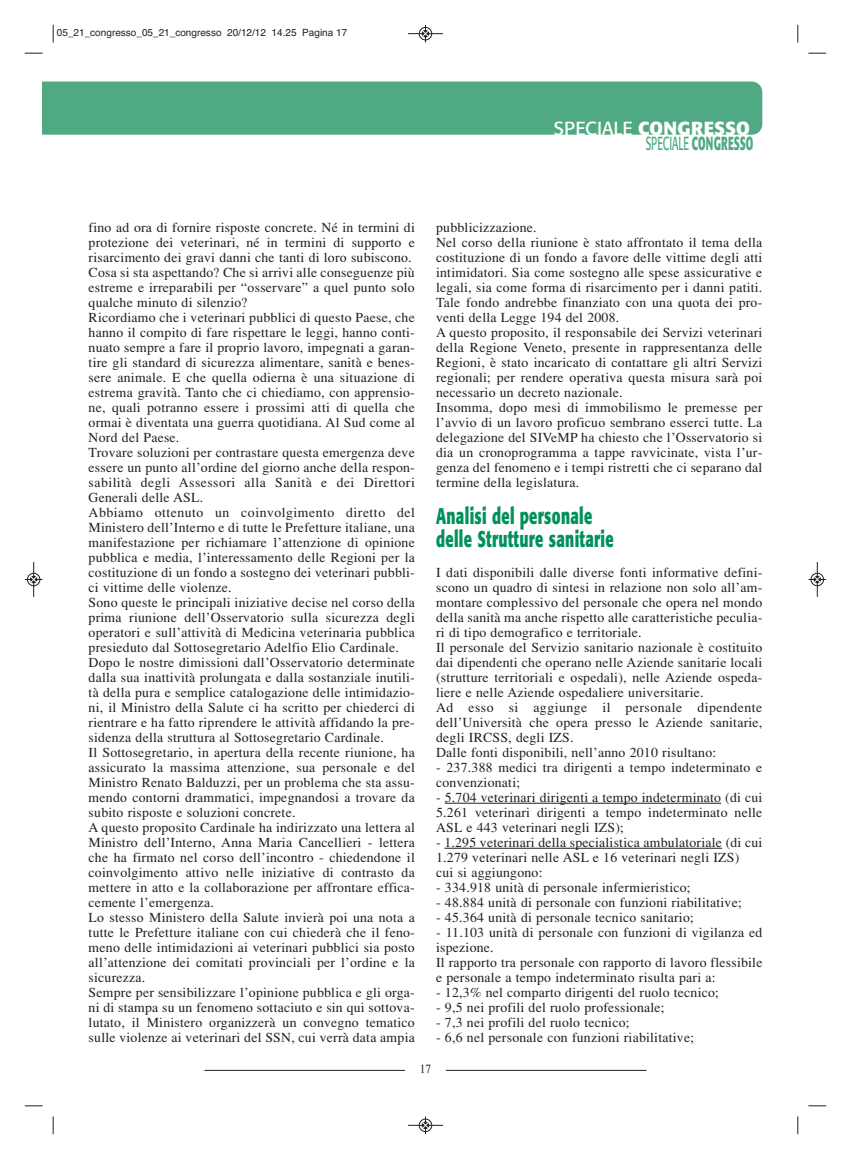
<style>
.page{position:relative;width:851px;height:1159px;background:#fff}
.page>*{position:absolute;margin:0;border:0;box-sizing:border-box;transform-origin:0 0}
.t1{font:700 22.5px/22.5px "Formata";letter-spacing:.02em;color:#00915b;scale:.65 1}
.t2{font:700 18.75px "Formata";letter-spacing:.01em;color:#4fa982;scale:.55 1}
.t3{font:700 18.75px "Formata";letter-spacing:.01em;color:#fff}
.t4{font:13.75px/15px "Times";letter-spacing:.015em;color:#231f20}
.t5{font:12.5px "Times";color:#231f20;scale:.9 1}
.t6{font:10px "Helvetica";color:#231f20}
.s1{font-weight:400}
</style>
<div class="page">
<hr style="left:444px;top:803px;width:277px;height:1px;background:#231f20">
<hr style="left:444px;top:848px;width:278px;height:1px;background:#231f20">
<hr style="left:204px;top:1070px;width:442px;height:1px;background:#231f20">
<div style="left:405px;top:1063px;width:40px;height:14px;background:#fff"></div>
<div style="left:43px;top:81px;width:719px;height:54px;background:#4fa982"></div>
<svg style="left:53px;top:25px;width:1px;height:18px"></svg>
<svg style="left:25px;top:53px;width:18px;height:1px"></svg>
<svg style="left:797px;top:25px;width:1px;height:18px"></svg>
<svg style="left:808px;top:53px;width:18px;height:1px"></svg>
<svg style="left:53px;top:1116px;width:1px;height:18px"></svg>
<svg style="left:25px;top:1105px;width:18px;height:1px"></svg>
<svg style="left:797px;top:1116px;width:1px;height:18px"></svg>
<svg style="left:808px;top:1105px;width:18px;height:1px"></svg>
<hr style="left:408px;top:33px;width:35px;height:1px;background:#231f20">
<div style="left:419px;top:27px;width:13px;height:13px;border:1px solid #231f20;border-radius:50%"></div>
<svg style="left:422px;top:25px;width:6px;height:17px"></svg>
<div style="left:419px;top:1118px;width:13px;height:14px;border:1px solid #fff;border-radius:50%"></div>
<hr style="left:408px;top:1125px;width:35px;height:1px;background:#231f20">
<div style="left:419px;top:1119px;width:13px;height:12px;border:1px solid #231f20;border-radius:50%"></div>
<svg style="left:422px;top:1116px;width:6px;height:18px"></svg>
<hr style="left:33px;top:562px;width:1px;height:35px;background:#231f20">
<div style="left:27px;top:573px;width:13px;height:13px;border:1px solid #231f20;border-radius:50%"></div>
<svg style="left:25px;top:576px;width:17px;height:7px"></svg>
<hr style="left:817px;top:562px;width:1px;height:35px;background:#231f20">
<div style="left:810px;top:573px;width:13px;height:13px;border:1px solid #231f20;border-radius:50%"></div>
<svg style="left:808px;top:576px;width:17px;height:7px"></svg>
<p class="t6" style="left:57px;top:29px;width:292px">05_21_congresso_05_21_congresso 20/12/12 14.25 Pagina 17</p>
<h2 class="t3" style="left:554px;top:120px;width:197px"><span class="s1">SPECIALE</span> CONGRESSO</h2>
<h2 class="t2" style="left:645px;top:135px;width:197px"><span class="s1">SPECIALE</span> CONGRESSO</h2>
<p class="t4" style="left:89px;top:221px;width:328px">fino ad ora di fornire risposte concrete. Né in termini di protezione dei veterinari, né in termini di supporto e risarcimento dei gravi danni che tanti di loro subiscono.<br>Cosa si sta aspettando? Che si arrivi alle conseguenze più estreme e irreparabili per “osservare” a quel punto solo qualche minuto di silenzio?<br>Ricordiamo che i veterinari pubblici di questo Paese, che hanno il compito di fare rispettare le leggi, hanno conti&shy;nuato sempre a fare il proprio lavoro, impegnati a garan&shy;tire gli standard di sicurezza alimentare, sanità e benes&shy;sere animale. E che quella odierna è una situazione di estrema gravità. Tanto che ci chiediamo, con apprensio&shy;ne, quali potranno essere i prossimi atti di quella che ormai è diventata una guerra quotidiana. Al Sud come al Nord del Paese.<br>Trovare soluzioni per contrastare questa emergenza deve essere un punto all’ordine del giorno anche della respon&shy;sabilità degli Assessori alla Sanità e dei Direttori Generali delle ASL.<br>Abbiamo ottenuto un coinvolgimento diretto del Ministero dell’Interno e di tutte le Prefetture italiane, una manifestazione per richiamare l’attenzione di opinione pubblica e media, l’interessamento delle Regioni per la costituzione di un fondo a sostegno dei veterinari pubbli&shy;ci vittime delle violenze.<br>Sono queste le principali iniziative decise nel corso della prima riunione dell’Osservatorio sulla sicurezza degli operatori e sull’attività di Medicina veterinaria pubblica presieduto dal Sottosegretario Adelfio Elio Cardinale.<br>Dopo le nostre dimissioni dall’Osservatorio determinate dalla sua inattività prolungata e dalla sostanziale inutili&shy;tà della pura e semplice catalogazione delle intimidazio&shy;ni, il Ministro della Salute ci ha scritto per chiederci di rientrare e ha fatto riprendere le attività affidando la pre&shy;sidenza della struttura al Sottosegretario Cardinale.<br>Il Sottosegretario, in apertura della recente riunione, ha assicurato la massima attenzione, sua personale e del Ministro Renato Balduzzi, per un problema che sta assu&shy;mendo contorni drammatici, impegnandosi a trovare da subito risposte e soluzioni concrete.<br>A questo proposito Cardinale ha indirizzato una lettera al Ministro dell’Interno, Anna Maria Cancellieri - lettera che ha firmato nel corso dell’incontro - chiedendone il coinvolgimento attivo nelle iniziative di contrasto da mettere in atto e la collaborazione per affrontare effica&shy;cemente l’emergenza.<br>Lo stesso Ministero della Salute invierà poi una nota a tutte le Prefetture italiane con cui chiederà che il feno&shy;meno delle intimidazioni ai veterinari pubblici sia posto all’attenzione dei comitati provinciali per l’ordine e la sicurezza.<br>Sempre per sensibilizzare l’opinione pubblica e gli orga&shy;ni di stampa su un fenomeno sottaciuto e sin qui sottova&shy;lutato, il Ministero organizzerà un convegno tematico sulle violenze ai veterinari del SSN, cui verrà data ampia</p>
<p class="t4" style="left:436px;top:221px;width:328px">pubblicizzazione.<br>Nel corso della riunione è stato affrontato il tema della costituzione di un fondo a favore delle vittime degli atti intimidatori. Sia come sostegno alle spese assicurative e legali, sia come forma di risarcimento per i danni patiti.<br>Tale fondo andrebbe finanziato con una quota dei pro&shy;venti della Legge 194 del 2008.<br>A questo proposito, il responsabile dei Servizi veterinari della Regione Veneto, presente in rappresentanza delle Regioni, è stato incaricato di contattare gli altri Servizi regionali; per rendere operativa questa misura sarà poi necessario un decreto nazionale.<br>Insomma, dopo mesi di immobilismo le premesse per l’avvio di un lavoro proficuo sembrano esserci tutte. La delegazione del SIVeMP ha chiesto che l’Osservatorio si dia un cronoprogramma a tappe ravvicinate, vista l’ur&shy;genza del fenomeno e i tempi ristretti che ci separano dal termine della legislatura.</p>
<h1 class="t1" style="left:436px;top:507px;width:274px">Analisi del personale delle Strutture sanitarie</h1>
<p class="t4" style="left:436px;top:566px;width:328px">I dati disponibili dalle diverse fonti informative defini&shy;scono un quadro di sintesi in relazione non solo all’am&shy;montare complessivo del personale che opera nel mondo della sanità ma anche rispetto alle caratteristiche peculia&shy;ri di tipo demografico e territoriale.<br>Il personale del Servizio sanitario nazionale è costituito dai dipendenti che operano nelle Aziende sanitarie locali (strutture territoriali e ospedali), nelle Aziende ospeda&shy;liere e nelle Aziende ospedaliere universitarie.<br>Ad esso si aggiunge il personale dipendente dell’Università che opera presso le Aziende sanitarie, degli IRCSS, degli IZS.<br>Dalle fonti disponibili, nell’anno 2010 risultano:</p>
<p class="t4" style="left:436px;top:761px;width:327px">- 237.388 medici tra dirigenti a tempo indeterminato e convenzionati;</p>
<p class="t4" style="left:436px;top:791px;width:327px;text-align:justify">- 5.704 veterinari dirigenti a tempo indeterminato (di cui 5.261 veterinari dirigenti a tempo indeterminato nelle ASL e 443 veterinari negli IZS);</p>
<p class="t4" style="left:436px;top:836px;width:327px">- 1.295 veterinari della specialistica ambulatoriale (di cui<br>1.279 veterinari nelle ASL e 16 veterinari negli IZS)<br>cui si aggiungono:</p>
<p class="t4" style="left:436px;top:881px;width:256px">- 334.918 unità di personale infermieristico;</p>
<p class="t4" style="left:436px;top:896px;width:307px">- 48.884 unità di personale con funzioni riabilitative;</p>
<p class="t4" style="left:436px;top:911px;width:259px">- 45.364 unità di personale tecnico sanitario;</p>
<p class="t4" style="left:436px;top:926px;width:328px">- 11.103 unità di personale con funzioni di vigilanza ed ispezione.<br>Il rapporto tra personale con rapporto di lavoro flessibile e personale a tempo indeterminato risulta pari a:</p>
<p class="t4" style="left:436px;top:986px;width:284px">- 12,3% nel comparto dirigenti del ruolo tecnico;</p>
<p class="t4" style="left:436px;top:1001px;width:230px">- 9,5 nei profili del ruolo professionale;</p>
<p class="t4" style="left:436px;top:1016px;width:195px">- 7,3 nei profili del ruolo tecnico;</p>
<p class="t4" style="left:436px;top:1031px;width:259px">- 6,6 nel personale con funzioni riabilitative;</p>
<p class="t5" style="left:420px;top:1064px;width:14px">17</p>
</div>
